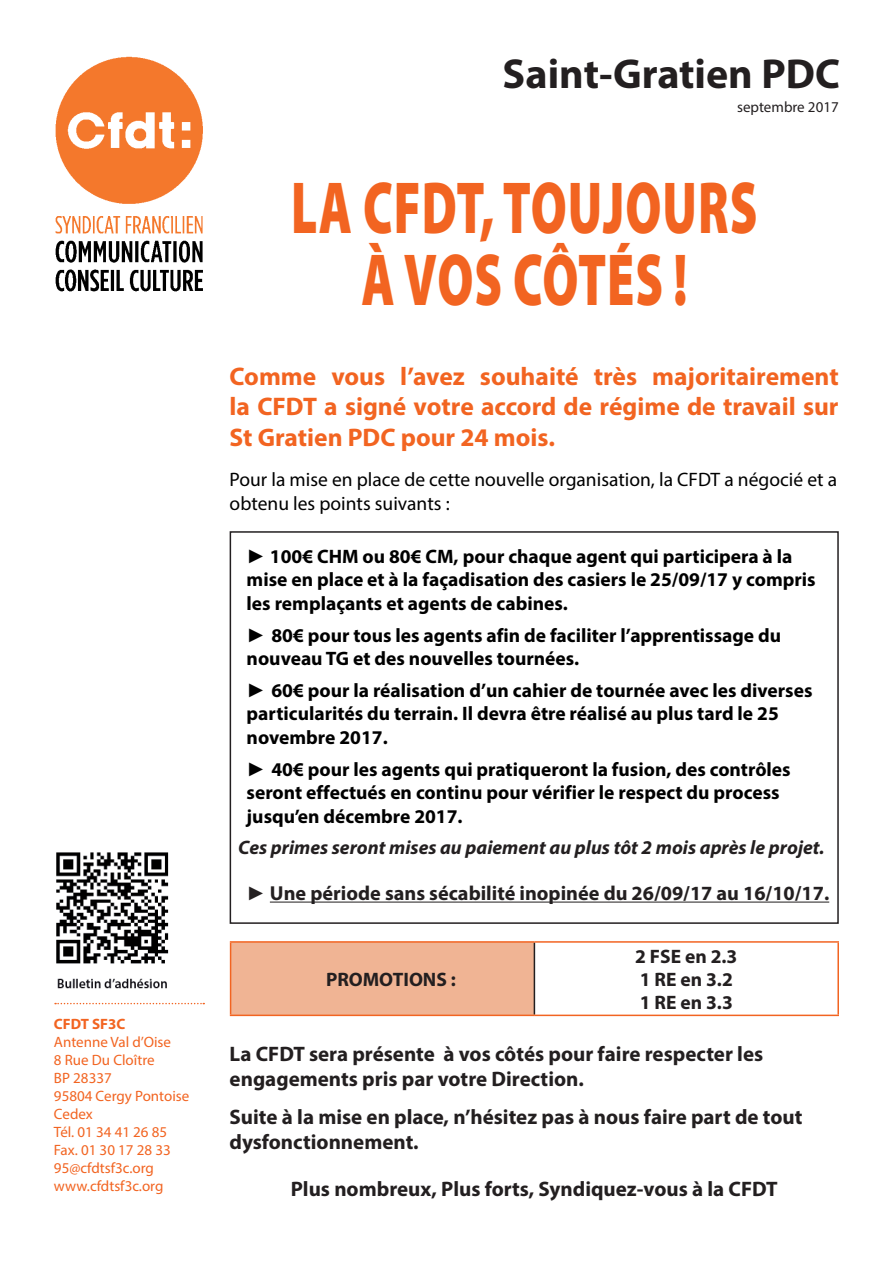
<style>
.page{position:relative;width:893px;height:1263px;background:#fff}
.page>*{position:absolute;margin:0;border:0;box-sizing:border-box;transform-origin:0 0}
.t1{font:900 74.25px/72.2px "Myriad Pro";letter-spacing:.02em;color:#f26421;text-align:center;scale:.67 1}
.t2{font:700 42px "Myriad Pro";color:#231f20}
.t3{font:700 25.5px/30.6px "Myriad Pro";color:#f26421;text-align:justify}
.t4{font:700 21px/25.2px "Myriad Pro";color:#231f20}
.t5{font:700 20.25px "Myriad Pro";color:#231f20}
.t6{font:700 19.5px/23.4px "Myriad Pro";color:#000}
.t7{font:19.5px/23.4px "Myriad Pro";color:#000}
.t8{font:italic 700 19.5px "Myriad Pro";color:#231f20}
.t9{font:700 19.5px/23.4px "Myriad Pro";color:#231f20}
.t10{font:15px/18px "Myriad Pro";color:#f26421}
.t11{font:15px "Myriad Pro";color:#231f20}
.t12{font:700 15px "Myriad Pro";color:#f26421}
.s1{font-family:"Arial"}
.s2{font-family:"Arial";font-weight:400;font-size:19.5px}
</style>
<div class="page">
<img style="left:55px;top:56px;width:148px;height:236px">
<svg style="left:55px;top:1003px;width:149px;height:1px"></svg>
<hr style="left:270px;top:901px;width:559px;height:1px;background:#231f20">
<div style="left:230px;top:531px;width:609px;height:393px;border:2px solid #231f20"></div>
<img style="left:56px;top:852px;width:113px;height:137px">
<div style="left:231px;top:942px;width:303px;height:73px;background:#f0b494"></div>
<hr style="left:534px;top:943px;width:1px;height:71px;background:#231f20">
<hr style="left:230px;top:941px;width:304px;height:2px;background:#f26421">
<hr style="left:230px;top:943px;width:1px;height:71px;background:#f26421">
<hr style="left:534px;top:941px;width:305px;height:2px;background:#f26421">
<hr style="left:837px;top:943px;width:2px;height:71px;background:#f26421">
<hr style="left:230px;top:1014px;width:304px;height:2px;background:#f26421">
<hr style="left:534px;top:1014px;width:305px;height:2px;background:#f26421">
<p class="t12" style="left:54px;top:1014px;width:73px">CFDT SF3C</p>
<p class="t10" style="left:54px;top:1032px;width:137px">Antenne Val d’Oise<br>8 Rue Du Cloître<br>BP 28337<br>95804 Cergy Pontoise<br>Cedex<br>Tél. 01 34 41 26 85<br>Fax. 01 30 17 28 33<br>95@cfdtsf3c.org www.cfdtsf3c.org</p>
<h2 class="t2" style="left:503px;top:46px;width:339px">Saint-Gratien PDC</h2>
<p class="t11" style="left:737px;top:98px;width:103px">septembre 2017</p>
<h1 class="t1" style="left:291px;top:169px;width:697px">LA CFDT, TOUJOURS<br>À VOS CÔTÉS !</h1>
<h3 class="t3" style="left:230px;top:360px;width:611px">Comme vous l’avez souhaité très majoritairement la CFDT a signé votre accord de régime de travail sur St Gratien PDC pour 24 mois.</h3>
<p class="t7" style="left:230px;top:468px;width:609px">Pour la mise en place de cette nouvelle organisation, la CFDT a négocié et a obtenu les points suivants :</p>
<p class="t6" style="left:247px;top:544px;width:571px"><span class="s1">►</span> 100€ CHM ou 80€ CM, pour chaque agent qui participera à la mise en place et à la façadisation des casiers le 25/09/17 y compris les remplaçants et agents de cabines.</p>
<p class="t6" style="left:247px;top:623px;width:536px"><span class="s1">►</span> 80€ pour tous les agents afin de faciliter l’apprentissage du nouveau TG et des nouvelles tournées.</p>
<p class="t6" style="left:247px;top:678px;width:567px"><span class="s1">►</span> 60€ pour la réalisation d’un cahier de tournée avec les diverses particularités du terrain. Il devra être réalisé au plus tard le 25 novembre 2017.</p>
<p class="t6" style="left:247px;top:757px;width:546px"><span class="s1">►</span> 40€ pour les agents qui pratiqueront la fusion, des contrôles seront effectués en continu pour vérifier le respect du process jusqu’en décembre 2017.</p>
<p class="t8" style="left:238px;top:835px;width:588px">Ces primes seront mises au paiement au plus tôt 2 mois après le projet.</p>
<p class="t5" style="left:247px;top:880px;width:584px"><span class="s2">►</span> Une période sans sécabilité inopinée du 26/09/17 au 16/10/17.</p>
<p class="t9" style="left:326px;top:967px;width:131px">PROMOTIONS :</p>
<p class="t9" style="left:635px;top:944px;width:104px">2 FSE en 2.3<br>1 RE en 3.2<br>1 RE en 3.3</p>
<p class="t4" style="left:230px;top:1041px;width:535px">La CFDT sera présente à vos côtés pour faire respecter les engagements pris par votre Direction.</p>
<p class="t4" style="left:230px;top:1104px;width:574px">Suite à la mise en place, n’hésitez pas à nous faire part de tout dysfonctionnement.</p>
<p class="t4" style="left:291px;top:1175px;width:488px">Plus nombreux, Plus forts, Syndiquez-vous à la CFDT</p>
</div>
